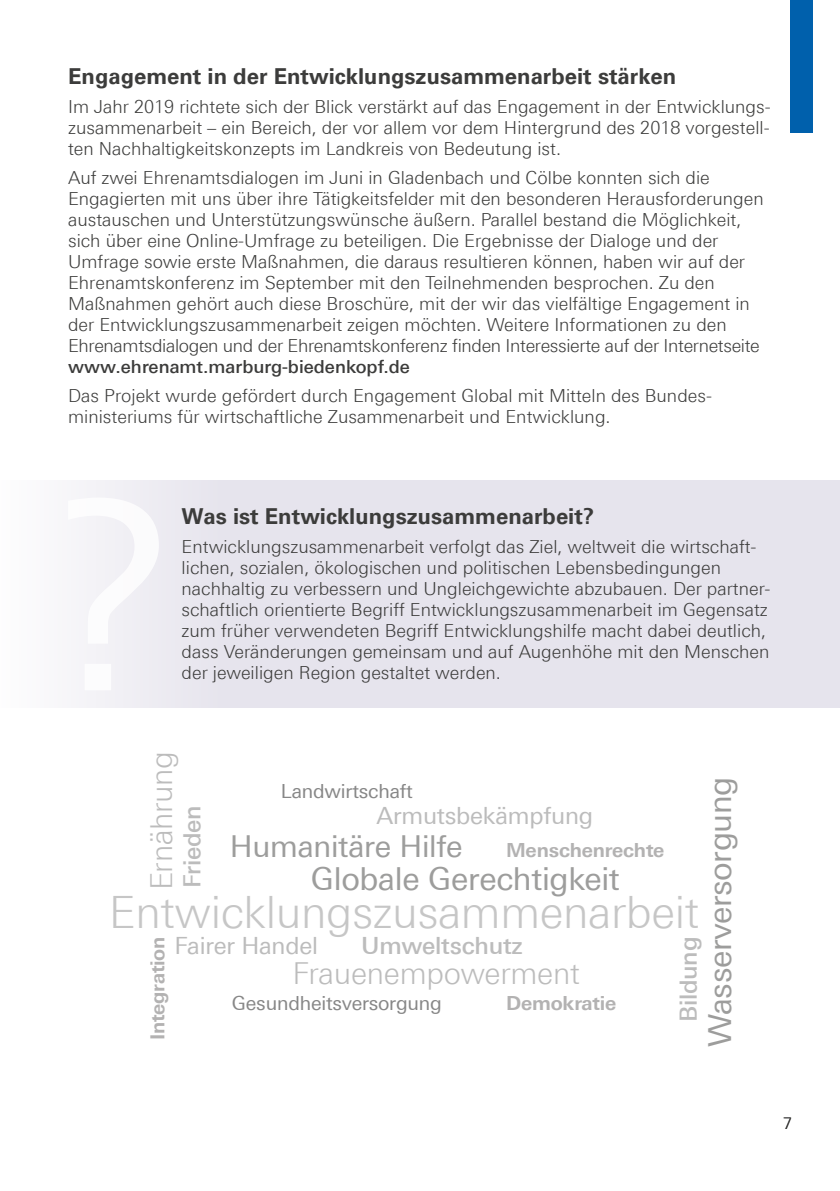
<style>
.page{position:relative;width:840px;height:1191px;background:#fff}
.page>*{position:absolute;margin:0;border:0;box-sizing:border-box;transform-origin:0 0}
.t1{font:300 44.6px "Linotype Univers 330";letter-spacing:-.01em;color:#c6c6c6}
.t2{font:31.8px "Linotype Univers 430";letter-spacing:-.01em;color:#9d9d9c}
.t3{font:300 30.2px "Linotype Univers 330";letter-spacing:-.01em;color:#bcbcbc}
.t4{font:30.2px "Linotype Univers 430";letter-spacing:-.01em;color:#9d9d9c}
.t5{font:23.8px "Linotype Univers 430";letter-spacing:-.01em;color:#bcbcbc}
.t6{font:500 23.8px "Linotype Univers 530";letter-spacing:-.01em;color:#bcbcbc}
.Überschrift_dick{font:700 22px "Univers";color:#3c3c3b}
.t7{font:19.4px "Linotype Univers 430";letter-spacing:-.01em;color:#878787}
.t8{font:700 19.4px "Linotype Univers 630";letter-spacing:-.01em;color:#b3b2b2}
.t9{font:300 18px/21px "Linotype Univers 330";color:#3c3c3b}
.t10{font:300 18px "Linotype Univers 330";letter-spacing:-.02em;color:#3c3c3b}
.t11{font:500 18px "Linotype Univers 530";color:#3c3c3b}
.t12{font:300 16px "Linotype Univers 330";color:#3c3c3b}
</style>
<div class="page">
<div style="left:0;top:480px;width:839px;height:228px;background:#e6e4ed"></div>
<svg style="left:68px;top:497px;width:91px;height:193px"></svg>
<div style="left:789px;top:0;width:23px;height:132px;background:#0060ac"></div>
<p class="Überschrift_dick" style="left:68px;top:63px;width:609px">Engagement in der Entwicklungszusammenarbeit stärken</p>
<p class="t9" style="left:68px;top:96px;width:703px;text-align:justify">Im Jahr 2019 richtete sich der Blick verstärkt auf das Engagement in der Entwicklungs&shy;zusammenarbeit – ein Bereich, der vor allem vor dem Hintergrund des 2018 vorgestell&shy;ten Nachhaltigkeitskonzepts im Landkreis von Bedeutung ist.</p>
<p class="t9" style="left:68px;top:167px;width:643px">Auf zwei Ehrenamtsdialogen im Juni in Gladenbach und Cölbe konnten sich die</p>
<p class="t9" style="left:68px;top:188px;width:696px">Engagierten mit uns über ihre Tätigkeitsfelder mit den besonderen Herausforderungen austauschen und Unterstützungswünsche äußern. Parallel bestand die Möglichkeit, sich über eine Online-Umfrage zu beteiligen. Die Ergebnisse der Dialoge und der Umfrage sowie erste Maßnahmen, die daraus resultieren können, haben wir auf der Ehrenamtskonferenz im September mit den Teilnehmenden besprochen. Zu den</p>
<p class="t9" style="left:68px;top:293px;width:683px">Maßnahmen gehört auch diese Broschüre, mit der wir das vielfältige Engagement in der Entwicklungszusammenarbeit zeigen möchten. Weitere Informationen zu den</p>
<p class="t10" style="left:68px;top:335px;width:692px">Ehrenamtsdialogen und der Ehrenamtskonferenz finden Interessierte auf der Internetseite</p>
<p class="t9" style="left:68px;top:385px;width:645px">Das Projekt wurde gefördert durch Engagement Global mit Mitteln des Bundes&shy;ministeriums für wirtschaftliche Zusammenarbeit und Entwicklung.</p>
<p class="t11" style="left:68px;top:356px;width:343px">www.ehrenamt.marburg-biedenkopf.de</p>
<p class="Überschrift_dick" style="left:181px;top:503px;width:413px">Was ist Entwicklungszusammenarbeit?</p>
<p class="t9" style="left:181px;top:536px;width:590px">Entwicklungszusammenarbeit verfolgt das Ziel, weltweit die wirtschaft&shy;lichen, sozialen, ökologischen und politischen Lebensbedingungen nachhaltig zu verbessern und Ungleichgewichte abzubauen. Der partner&shy;schaftlich orientierte Begriff Entwicklungszusammenarbeit im Gegensatz zum früher verwendeten Begriff Entwicklungshilfe macht dabei deutlich, dass Veränderungen gemeinsam und auf Augenhöhe mit den Menschen der jeweiligen Region gestaltet werden.</p>
<p class="t3" style="left:143px;top:890px;width:141px;rotate:-90deg">Ernährung</p>
<p class="t2" style="left:701px;top:1047px;width:272px;rotate:-90deg">Wasserversorgung</p>
<p class="t7" style="left:281px;top:780px;width:133px">Landwirtschaft</p>
<p class="t5" style="left:376px;top:802px;width:218px">Armutsbekämpfung</p>
<p class="t6" style="left:178px;top:887px;width:84px;rotate:-90deg">Frieden</p>
<p class="t4" style="left:230px;top:828px;width:234px">Humanitäre Hilfe</p>
<p class="t8" style="left:505px;top:838px;width:160px">Menschenrechte</p>
<p class="t2" style="left:310px;top:860px;width:310px">Globale Gerechtigkeit</p>
<p class="t1" style="left:109px;top:886px;width:591px">Entwicklungszusammenarbeit</p>
<p class="t5" style="left:174px;top:931px;width:145px">Fairer Handel</p>
<p class="t3" style="left:292px;top:955px;width:289px">Frauenempowerment</p>
<p class="t6" style="left:361px;top:931px;width:163px">Umweltschutz</p>
<p class="t8" style="left:146px;top:1040px;width:105px;rotate:-90deg">Integration</p>
<p class="t6" style="left:674px;top:1022px;width:87px;rotate:-90deg">Bildung</p>
<p class="t7" style="left:232px;top:991px;width:211px">Gesundheitsversorgung</p>
<p class="t8" style="left:505px;top:991px;width:112px">Demokratie</p>
<p class="t12" style="left:782px;top:1113px;width:10px">7</p>
</div>
